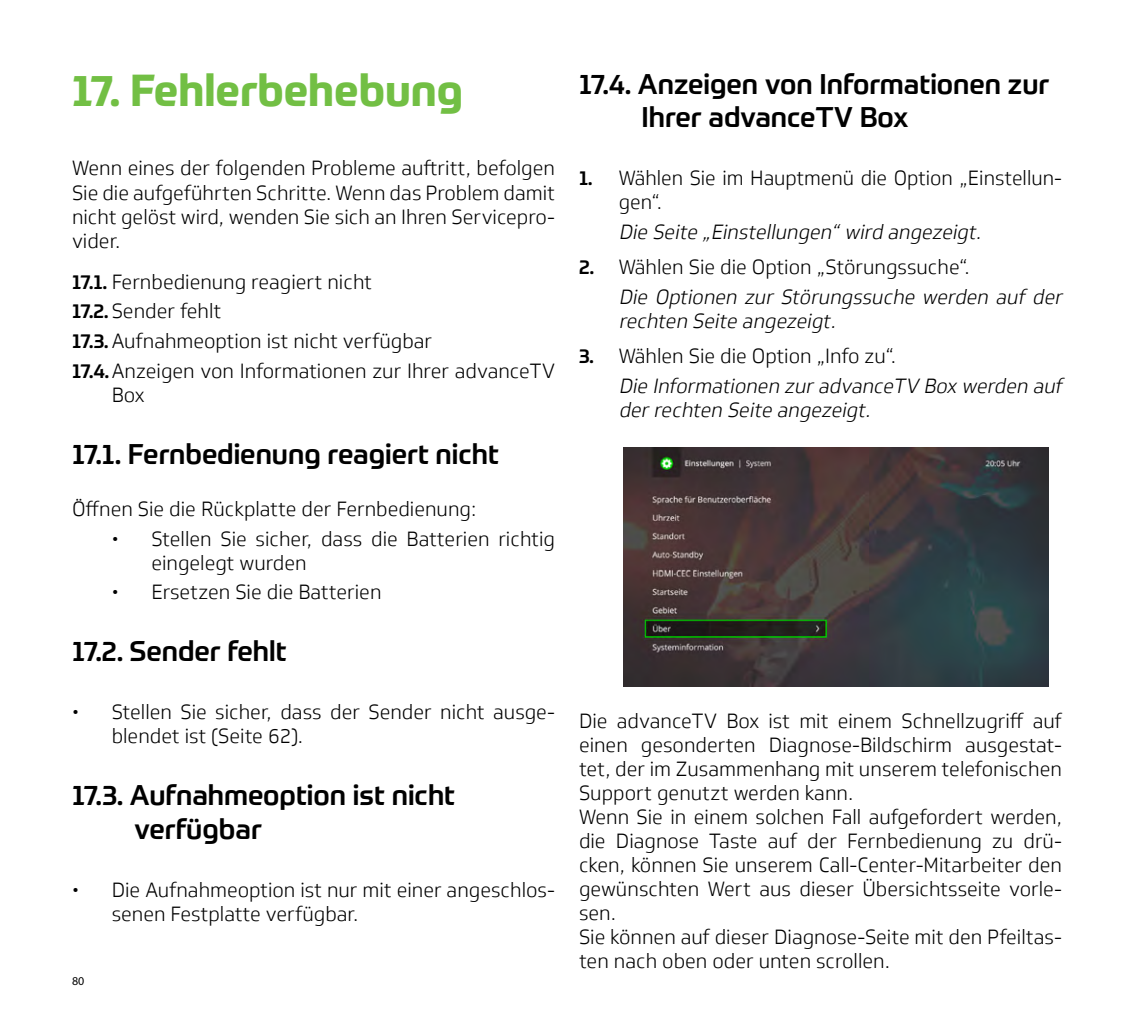
<style>
.page{position:relative;width:1134px;height:1021px;background:#fff}
.page>*{position:absolute;margin:0;border:0;box-sizing:border-box;transform-origin:0 0}
.t1{font:700 44px "Prometo";color:#72bf44}
.t2{font:500 28px/33.6px "Prometo";color:#000}
.t3{font:300 20px/24px "Soleto";color:#000}
.t4{font:italic 300 20px/29.6px "Soleto";color:#000}
.t5{font:12px "Myriad Pro";color:#000}
.s1{font-family:"Prometo";font-weight:500}
.s2{font-family:"Prometo";font-weight:500;font-style:normal}
.s3{font-style:normal}
</style>
<div class="page">
<img style="left:624px;top:447px;width:425px;height:239px">
<h1 class="t1" style="left:72px;top:63px;width:393px">17. Fehlerbehebung</h1>
<p class="t3" style="left:72px;top:157px;width:484px;text-align:justify">Wenn eines der folgenden Probleme auftritt, befolgen Sie die aufgeführten Schritte. Wenn das Problem damit nicht gelöst wird, wenden Sie sich an Ihren Servicepro&shy;vider.</p>
<p class="t3" style="left:72px;top:267px;width:484px;line-height:29.6px"><span class="s1">17.1.</span> Fernbedienung reagiert nicht<br><span class="s1">17.2.</span> Sender fehlt<br><span class="s1">17.3.</span> Aufnahmeoption ist nicht verfügbar <span class="s1">17.4.</span>Anzeigen von Informationen zur Ihrer advanceTV</p>
<p class="t3" style="left:112px;top:383px;width:34px">Box</p>
<h2 class="t2" style="left:72px;top:436px;width:428px">17.1. Fernbedienung reagiert nicht</h2>
<p class="t3" style="left:72px;top:497px;width:406px">Öffnen Sie die Rückplatte der Fernbedienung:</p>
<p class="t3" style="left:151px;top:527px;width:405px;text-indent:-40px">• Stellen Sie sicher, dass die Batterien richtig eingelegt wurden</p>
<p class="t3" style="left:112px;top:580px;width:271px">• Ersetzen Sie die Batterien</p>
<h2 class="t2" style="left:72px;top:634px;width:216px">17.2. Sender fehlt</h2>
<p class="t3" style="left:112px;top:700px;width:445px;text-indent:-40px">• Stellen Sie sicher, dass der Sender nicht ausge&shy;blendet ist (Seite 62).</p>
<h2 class="t2" style="left:134px;top:778px;width:322px;text-indent:-62px">17.3. Aufnahmeoption ist nicht verfügbar</h2>
<p class="t3" style="left:112px;top:878px;width:445px;text-indent:-40px">• Die Aufnahmeoption ist nur mit einer angeschlos&shy;senen Festplatte verfügbar.</p>
<p class="t5" style="left:72px;top:974px;width:14px">80</p>
<h2 class="t2" style="left:641px;top:67px;width:409px;text-indent:-62px">17.4. Anzeigen von Informationen zur<br>Ihrer advanceTV Box</h2>
<p class="t3" style="left:619px;top:166px;width:445px;text-indent:-40px"><span class="s1">1.</span> Wählen Sie im Hauptmenü die Option „Einstellun&shy;gen“.</p>
<p class="t4" style="left:619px;top:217px;width:368px">Die Seite „Einstellungen“ wird angezeigt.</p>
<p class="t4" style="left:619px;top:253px;width:449px;text-indent:-40px"><span class="s2">2.</span> <span class="s3">Wählen Sie die Option „Störungssuche“.<br></span>Die Optionen zur Störungssuche werden auf der</p>
<p class="t4" style="left:619px;top:306px;width:223px">rechten Seite angezeigt.</p>
<p class="t4" style="left:619px;top:342px;width:445px;text-indent:-40px"><span class="s2">3.</span> <span class="s3">Wählen Sie die Option „Info zu“.<br></span>Die Informationen zuradvanceTV Box werden auf</p>
<p class="t4" style="left:619px;top:395px;width:258px">derrechten Seite angezeigt.</p>
<p class="t3" style="left:579px;top:709px;width:484px">Die advanceTV Box ist mit einem Schnellzugriff auf einen gesonderten Diagnose-Bildschirm ausgestat&shy;tet, der im Zusammenhang mit unserem telefonischen Support genutzt werden kann.<br>Wenn Sie in einem solchen Fall aufgefordert werden, die Diagnose Taste auf der Fernbedienung zu drü&shy;cken, können Sie unserem Call-Center-Mitarbeiter den gewünschten Wert aus dieser Übersichtsseite vorle&shy;sen.<br>Sie können auf dieser Diagnose-Seite mit den Pfeiltas&shy;ten nach oben oder unten scrollen.</p>
</div>
